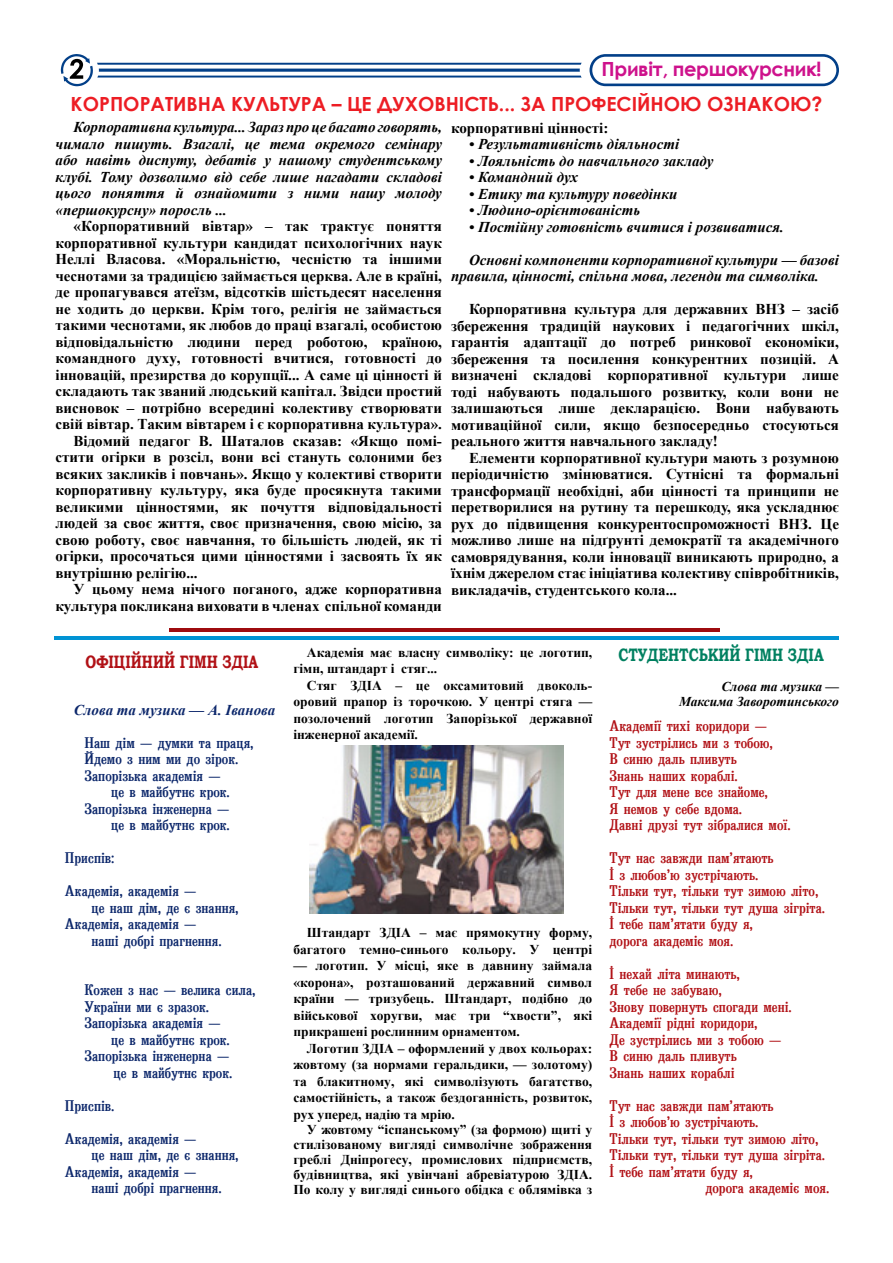
<style>
.page{position:relative;width:893px;height:1263px;background:#fff}
.page>*{position:absolute;margin:0;border:0;box-sizing:border-box;transform-origin:0 0}
.t1{font:700 19.5px "Century Gothic";color:#ed1d24}
.t2{font:700 19.5px "Century Gothic";letter-spacing:-.02em;color:#ce128c}
.t3{font:700 18px "Bookman Old Style";color:#008060;scale:.75 1}
.t4{font:700 18px "Bookman Old Style";color:#b11116;scale:.75 1}
.t5{font:700 15px/16.5px "Times New Roman";color:#000;text-align:justify}
.t6{font:15px/16.5px "Bruskovaya Plain";color:#b11116}
.t7{font:italic 700 15px/16.5px "Times New Roman";color:#000;text-align:justify}
.t8{font:15px "Bruskovaya Plain";color:#0c276b}
.t9{font:italic 700 15px "Times New Roman";color:#0c276b}
.t10{font:700 13.5px/16.5px "Times New Roman";color:#000;text-align:justify}
.t11{font:italic 700 13.5px/15px "Times New Roman";color:#000;text-align:right}
</style>
<div class="page">
<svg style="left:589px;top:54px;width:250px;height:32px"></svg>
<svg style="left:61px;top:54px;width:521px;height:32px"></svg>
<hr style="left:54px;top:636px;width:785px;height:3px;background:#0093d4">
<hr style="left:169px;top:628px;width:551px;height:4px;background:#9e0b0f">
<img style="left:310px;top:745px;width:253px;height:169px">
<h1 class="t2" style="left:602px;top:54px;width:222px">Привіт, першокурсник!</h1>
<h1 class="t1" style="left:71px;top:89px;width:753px">КОРПОРАТИВНА КУЛЬТУРА – ЦЕ ДУХОВНІСТЬ... ЗА ПРОФЕСІЙНОЮ ОЗНАКОЮ?</h1>
<p class="t7" style="left:56px;top:119px;width:388px;text-indent:18px">Корпоративна культура... Зараз про це багато говорять, чимало пишуть. Взагалі, це тема окремого семінару або навіть диспуту, дебатів у нашому студентському клубі. Тому дозволимо від себе лише нагадати складові цього поняття й ознайомити з ними нашу молоду «першокурсну» поросль ...</p>
<p class="t5" style="left:74px;top:218px;width:370px">«Корпоративний вівтар» – так трактує поняття</p>
<p class="t5" style="left:56px;top:234px;width:388px">корпоративної культури кандидат психологічних наук</p>
<p class="t5" style="left:56px;top:251px;width:388px">Неллі Власова. «Моральністю, чесністю та іншими</p>
<p class="t5" style="left:56px;top:267px;width:388px">чеснотами за традицією займається церква. Але в країні,</p>
<p class="t5" style="left:56px;top:284px;width:388px">де пропагувався атеїзм, відсотків шістьдесят населення</p>
<p class="t5" style="left:56px;top:300px;width:388px">не ходить до церкви. Крім того, релігія не займається</p>
<p class="t5" style="left:56px;top:317px;width:388px">такими чеснотами, як любов до праці взагалі, особистою</p>
<p class="t5" style="left:56px;top:333px;width:388px">відповідальністю людини перед роботою, країною,</p>
<p class="t5" style="left:56px;top:350px;width:388px">командного духу, готовності вчитися, готовності до</p>
<p class="t5" style="left:56px;top:366px;width:388px">інновацій, презирства до корупції... А саме ці цінності й</p>
<p class="t5" style="left:56px;top:383px;width:388px">складають так званий людський капітал. Звідси простий</p>
<p class="t5" style="left:56px;top:399px;width:388px">висновок – потрібно всередині колективу створювати</p>
<p class="t5" style="left:56px;top:416px;width:388px">свій вівтар. Таким вівтарем і є корпоративна культура».</p>
<p class="t5" style="left:74px;top:432px;width:370px">Відомий педагог В. Шаталов сказав: «Якщо помі-</p>
<p class="t5" style="left:56px;top:449px;width:388px">стити огірки в розсіл, вони всі стануть солоними без</p>
<p class="t5" style="left:56px;top:465px;width:388px">всяких закликів і повчань». Якщо у колективі створити</p>
<p class="t5" style="left:56px;top:482px;width:388px">корпоративну культуру, яка буде просякнута такими</p>
<p class="t5" style="left:56px;top:498px;width:388px">великими цінностями, як почуття відповідальності</p>
<p class="t5" style="left:56px;top:515px;width:388px">людей за своє життя, своє призначення, свою місію, за</p>
<p class="t5" style="left:56px;top:531px;width:388px">свою роботу, своє навчання, то більшість людей, як ті</p>
<p class="t5" style="left:56px;top:548px;width:388px">огірки, просочаться цими цінностями і засвоять їх як</p>
<p class="t5" style="left:56px;top:564px;width:144px">внутрішню релігію...</p>
<p class="t5" style="left:74px;top:581px;width:370px">У цьому нема нічого поганого, адже корпоративна</p>
<p class="t5" style="left:56px;top:597px;width:388px">культура покликана виховати в членах спільної команди</p>
<p class="t5" style="left:451px;top:119px;width:159px">корпоративні цінності:</p>
<p class="t7" style="left:469px;top:135px;width:212px">• Результативність діяльності</p>
<p class="t7" style="left:469px;top:152px;width:246px">• Лояльність до навчального закладу</p>
<p class="t7" style="left:469px;top:168px;width:111px">• Командний дух</p>
<p class="t7" style="left:469px;top:185px;width:210px">• Етику та культуру поведінки</p>
<p class="t7" style="left:469px;top:201px;width:173px">• Людино-орієнтованість</p>
<p class="t7" style="left:469px;top:218px;width:316px">• Постійну готовність вчитися і розвиватися.</p>
<p class="t7" style="left:451px;top:251px;width:389px;text-indent:18px">Основні компоненти корпоративної культури — базові правила, цінності, спільна мова, легенди та символіка.</p>
<p class="t5" style="left:451px;top:300px;width:389px;text-indent:18px">Корпоративна культура для державних ВНЗ – засіб збереження традицій наукових і педагогічних шкіл, гарантія адаптації до потреб ринкової економіки, збереження та посилення конкурентних позицій. А визначені складові корпоративної культури лише тоді набувають подальшого розвитку, коли вони не залишаються лише декларацією. Вони набувають мотиваційної сили, якщо безпосередньо стосуються реального життя навчального закладу!</p>
<p class="t5" style="left:451px;top:449px;width:389px;text-indent:18px">Елементи корпоративної культури мають з розумною періодичністю змінюватися. Сутнісні та формальні трансформації необхідні, аби цінності та принципи не перетворилися на рутину та перешкоду, яка ускладнює рух до підвищення конкурентоспроможності ВНЗ. Це можливо лише на підґрунті демократії та академічного самоврядування, коли інновації виникають природно, а їхнім джерелом стає ініціатива колективу співробітників, викладачів, студентського кола...</p>
<p class="t4" style="left:86px;top:648px;width:232px">ОФІЦІЙНИЙ ГІМН ЗДІА</p>
<p class="t9" style="left:74px;top:699px;width:203px">Слова та музика — А. Іванова</p>
<p class="t8" style="left:84px;top:735px;width:171px">Наш дім — думки та праця,</p>
<p class="t8" style="left:84px;top:751px;width:155px">Йдемо з ним ми до зірок.</p>
<p class="t8" style="left:84px;top:768px;width:138px">Запорізька академія —</p>
<p class="t8" style="left:111px;top:784px;width:120px">це в майбутнє крок.</p>
<p class="t8" style="left:84px;top:801px;width:146px">Запорізька інженерна —</p>
<p class="t8" style="left:111px;top:817px;width:120px">це в майбутнє крок.</p>
<p class="t8" style="left:65px;top:850px;width:51px">Приспів:</p>
<p class="t8" style="left:65px;top:883px;width:133px">Академія, академія —</p>
<p class="t8" style="left:92px;top:900px;width:149px">це наш дім, де є знання,</p>
<p class="t8" style="left:65px;top:916px;width:133px">Академія, академія —</p>
<p class="t8" style="left:92px;top:933px;width:132px">наші добрі прагнення.</p>
<p class="t8" style="left:84px;top:982px;width:173px">Кожен з нас — велика сила,</p>
<p class="t8" style="left:84px;top:999px;width:126px">України ми є зразок.</p>
<p class="t8" style="left:84px;top:1015px;width:138px">Запорізька академія —</p>
<p class="t8" style="left:111px;top:1032px;width:120px">це в майбутнє крок.</p>
<p class="t8" style="left:84px;top:1048px;width:146px">Запорізька інженерна —</p>
<p class="t8" style="left:114px;top:1065px;width:120px">це в майбутнє крок.</p>
<p class="t8" style="left:65px;top:1098px;width:51px">Приспів.</p>
<p class="t8" style="left:65px;top:1131px;width:133px">Академія, академія —</p>
<p class="t8" style="left:92px;top:1147px;width:149px">це наш дім, де є знання,</p>
<p class="t8" style="left:65px;top:1164px;width:133px">Академія, академія —</p>
<p class="t8" style="left:92px;top:1180px;width:132px">наші добрі прагнення.</p>
<p class="t10" style="left:293px;top:644px;width:300px;text-indent:14px">Академія має власну символіку: це логотип, гімн, штандарт і стяг...</p>
<p class="t10" style="left:293px;top:677px;width:300px;text-indent:14px">Стяг ЗДІА – це оксамитовий двоколь&shy;оровий прапор із торочкою. У центрі стяга — позолочений логотип Запорізької державної інженерної академії.</p>
<p class="t10" style="left:293px;top:924px;width:300px;text-align:right">Штандарт ЗДІА – має прямокутну форму, багатого темно-синього кольору. У центрі</p>
<p class="t10" style="left:293px;top:957px;width:300px">— логотип. У місці, яке в давнину займала «корона», розташований державний символ країни — тризубець. Штандарт, подібно до військової хоругви, має три “хвости”, які прикрашені рослинним орнаментом.</p>
<p class="t10" style="left:293px;top:1040px;width:300px;text-indent:14px">Логотип ЗДІА – оформлений у двох кольорах: жовтому (за нормами геральдики, — золотому) та блакитному, які символізують багатство, самостійність, а також бездоганність, розвиток, рух уперед, надію та мрію.</p>
<p class="t10" style="left:293px;top:1121px;width:300px;line-height:15px;text-indent:14px">У жовтому “іспанському” (за формою) щиті у стилізованому вигляді символічне зображення греблі Дніпрогесу, промислових підприємств, будівництва, які увінчані абревіатурою ЗДІА.<br>По колу у вигляді синього обідка є облямівка з</p>
<p class="t3" style="left:618px;top:642px;width:275px">СТУДЕНТСЬКИЙ ГІМН ЗДІА</p>
<p class="t11" style="left:679px;top:679px;width:161px">Слова та музика —<br>Максима Заворотинського</p>
<p class="t6" style="left:610px;top:718px;width:183px">Академії тихі коридори —<br>Тут зустрілись ми з тобою,<br>В синю даль пливуть<br>Знань наших кораблі.<br>Тут для мене все знайоме,<br>Я немов у себе вдома.<br>Давні друзі тут зібралися мої.</p>
<p class="t6" style="left:610px;top:850px;width:217px">Тут нас завжди пам’ятають<br>І з любов’ю зустрічають.<br>Тільки тут, тільки тут зимою літо,<br>Тільки тут, тільки тут душа зігріта.<br>І тебе пам’ятати буду я,<br>дорога академіє моя.</p>
<p class="t6" style="left:610px;top:966px;width:184px">І нехай літа минають,<br>Я тебе не забуваю,<br>Знову повернуть спогади мені.<br>Академії рідні коридори,<br>Де зустрілись ми з тобою —<br>В синю даль пливуть<br>Знань наших кораблі</p>
<p class="t6" style="left:610px;top:1098px;width:166px">Тут нас завжди пам’ятають</p>
<p class="t6" style="left:610px;top:1114px;width:150px">І з любов’ю зустрічають.</p>
<p class="t6" style="left:610px;top:1131px;width:210px">Тільки тут, тільки тут зимою літо,</p>
<p class="t6" style="left:610px;top:1147px;width:217px">Тільки тут, тільки тут душа зігріта.</p>
<p class="t6" style="left:610px;top:1164px;width:145px">І тебе пам’ятати буду я,</p>
<p class="t6" style="left:705px;top:1180px;width:125px">дорога академіє моя.</p>
</div>
